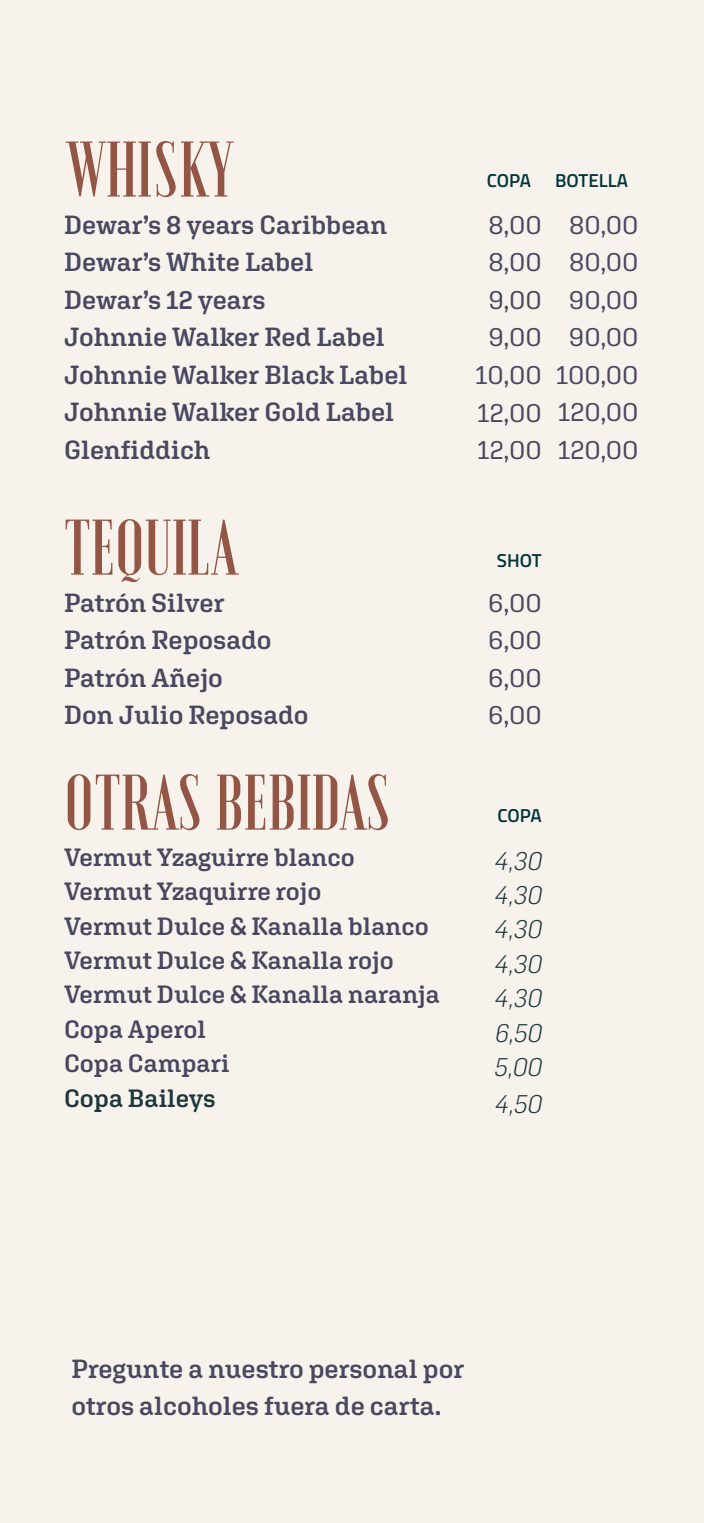
<style>
.page{position:relative;width:704px;height:1523px;background:#fff}
.page>*{position:absolute;margin:0;border:0;box-sizing:border-box;transform-origin:0 0}
.t1{font:600 condensed 78.75px "Emberly";letter-spacing:.005em;color:#935544}
.t2{font:600 26.25px/37.5px "Aglet Slab";color:#494860}
.t3{font:26.25px/37.5px "Aglet Slab";color:#494860;text-align:center}
.t4{font:600 25px/34.4px "Aglet Slab";color:#494760}
.t5{font:italic 300 25px/34.4px "Flama";color:#1d383d;text-align:justify}
.t6{font:600 25px "Aglet Slab";color:#1d383d}
.t7{font:600 18.75px "Titillium";color:#00353b}
</style>
<div class="page">
<div style="left:0;top:0;width:703px;height:1522px;background:#f7f3ec"></div>
<h1 class="t1" style="left:64px;top:130px;width:172px">WHISKY</h1>
<p class="t2" style="left:64px;top:205px;width:344px">Dewar’s 8 years Caribbean<br>Dewar’s White Label<br>Dewar’s 12 years<br>Johnnie Walker Red Label<br>Johnnie Walker Black Label<br>Johnnie Walker Gold Label<br>Glenfiddich</p>
<p class="t3" style="left:555px;top:205px;width:84px">80,00<br>80,00<br>90,00<br>90,00<br>100,00<br>120,00<br>120,00</p>
<p class="t7" style="left:486px;top:167px;width:46px">COPA</p>
<p class="t7" style="left:554px;top:167px;width:74px">BOTELLA</p>
<p class="t3" style="left:475px;top:205px;width:68px">8,00<br>8,00<br>9,00<br>9,00<br>10,00<br>12,00<br>12,00</p>
<h1 class="t1" style="left:64px;top:508px;width:177px">TEQUILA</h1>
<p class="t7" style="left:496px;top:546px;width:46px">SHOT</p>
<p class="t2" style="left:64px;top:583px;width:246px">Patrón Silver<br>Patrón Reposado<br>Patrón Añejo<br>Don Julio Reposado</p>
<p class="t3" style="left:488px;top:583px;width:55px;text-align:justify">6,00<br>6,00<br>6,00<br>6,00</p>
<h1 class="t1" style="left:64px;top:763px;width:328px">OTRAS BEBIDAS</h1>
<p class="t4" style="left:64px;top:839px;width:377px">Vermut Yzaguirre blanco<br>Vermut Yzaquirre rojo<br>Vermut Dulce &amp; Kanalla blanco<br>Vermut Dulce &amp; Kanalla rojo<br>Vermut Dulce &amp; Kanalla naranja<br>Copa Aperol<br>Copa Campari</p>
<p class="t6" style="left:64px;top:1082px;width:153px">Copa Baileys</p>
<p class="t7" style="left:497px;top:801px;width:46px">COPA</p>
<p class="t5" style="left:494px;top:842px;width:49px">4,30<br>4,30<br>4,30<br>4,30<br>4,30<br>6,50<br>5,00</p>
<p class="t5" style="left:494px;top:1086px;width:49px">4,50</p>
<p class="t2" style="left:71px;top:1349px;width:394px">Pregunte a nuestro personal por otros alcoholes fuera de carta.</p>
</div>
